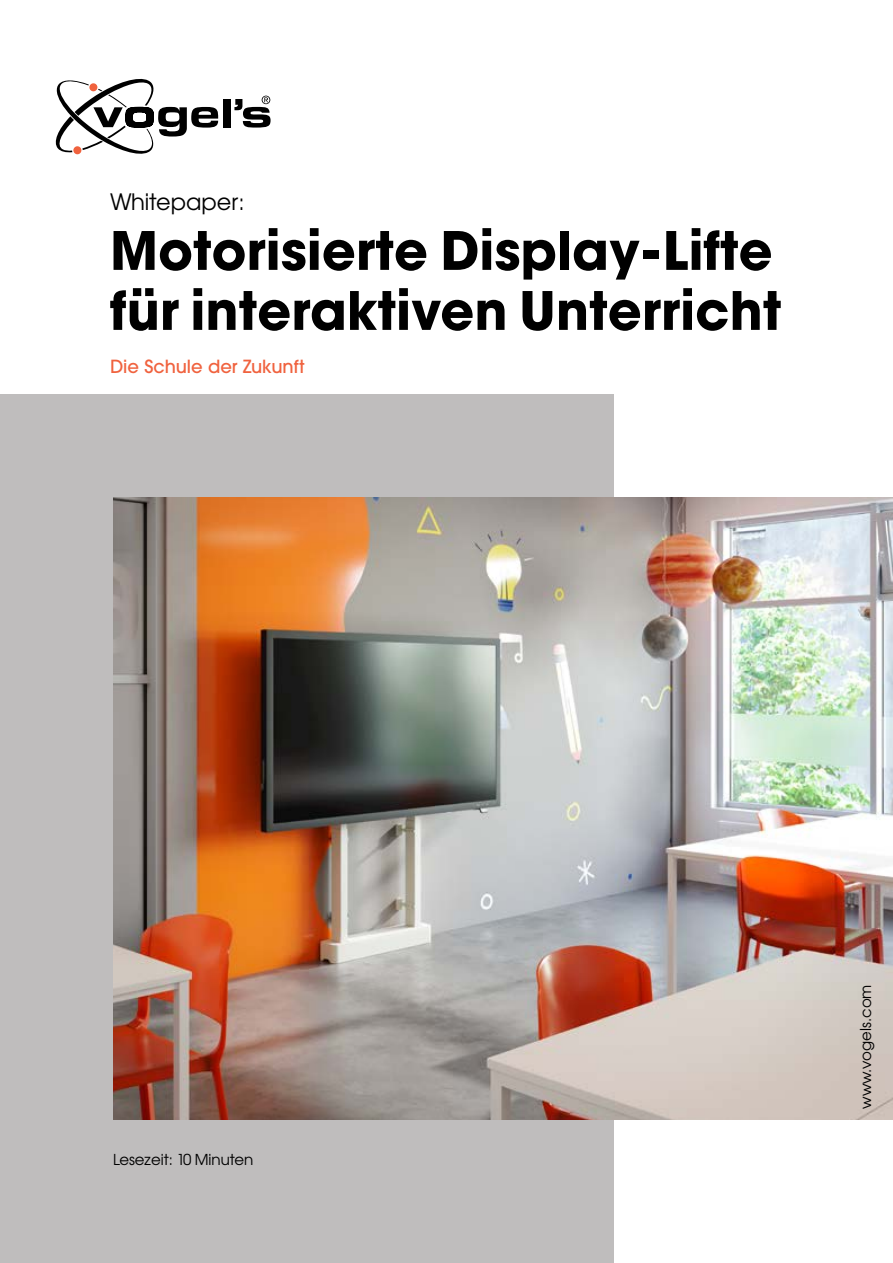
<style>
.page{position:relative;width:893px;height:1263px;background:#fff}
.page>*{position:absolute;margin:0;border:0;box-sizing:border-box;transform-origin:0 0}
.t1{font:52.5px/60px "Avant Garde Gothic Bd ITC";color:#000}
.t2{font:22.5px "Avant Garde Gothic Bk ITC";color:#000}
.t3{font:18px "Avant Garde Gothic Md ITC";color:#f0623e}
.t4{font:15px "Avant Garde Gothic Bk ITC";color:#000}
</style>
<div class="page">
<div style="left:0;top:395px;width:614px;height:868px;background:#bfbdbd"></div>
<img style="left:113px;top:497px;width:780px;height:622px">
<svg style="left:55px;top:78px;width:164px;height:77px"></svg>
<div style="left:223px;top:99px;width:8px;height:28px;background:#000"></div>
<svg style="left:234px;top:96px;width:37px;height:32px"></svg>
<p class="t2" style="left:110px;top:188px;width:136px">Whitepaper:</p>
<p class="t1" style="left:110px;top:221px;width:673px">Motorisierte Display-Lifte für interaktiven Unterricht</p>
<p class="t3" style="left:110px;top:355px;width:196px">Die Schule der Zukunft</p>
<p class="t4" style="left:113px;top:1150px;width:142px">Lesezeit: 10 Minuten</p>
<p class="t4" style="left:856px;top:1109px;width:126px;rotate:-90deg">www.vogels.com</p>
</div>
